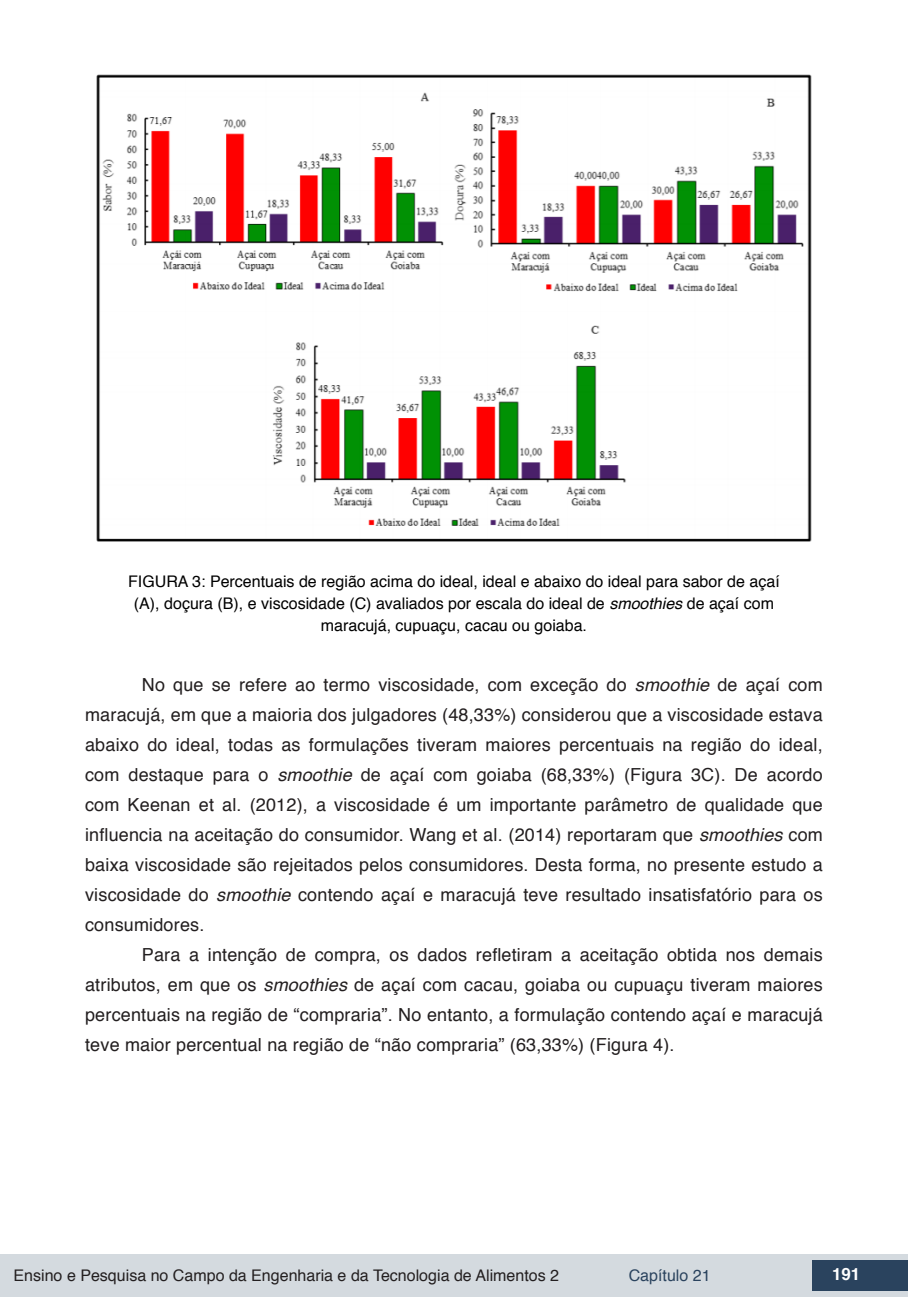
<style>
.page{position:relative;width:908px;height:1304px;background:#fff}
.page>*{position:absolute;margin:0;border:0;box-sizing:border-box;transform-origin:0 0}
.txt{font:18px/30px "Helvetica";letter-spacing:.01em;color:#231f20;text-align:justify}
.t1{font:700 16.8px "Helvetica";color:#fff}
.info_tab_graf_imag{font:16px/22px "Helvetica";color:#000;text-align:center}
.t2{font:16px "Helvetica";color:#231f20}
.t3{font:16px "Helvetica";color:#2a435e}
.s1{font-style:italic}
</style>
<div class="page">
<div style="left:0;top:1254px;width:906px;height:43px;background:#d4dadf"></div>
<div style="left:812px;top:1261px;width:95px;height:30px;background:#2a435e"></div>
<img style="left:96px;top:74px;width:716px;height:468px">
<p class="info_tab_graf_imag" style="left:128px;top:571px;width:652px">FIGURA 3: Percentuais de região acima do ideal, ideal e abaixo do ideal para sabor de açaí (A), doçura (B), e viscosidade (C) avaliados por escala do ideal de <span class="s1">smoothies</span> de açaí com maracujá, cupuaçu, cacau ou goiaba.</p>
<p class="txt" style="left:85px;top:670px;width:739px;text-indent:57px">No que se refere ao termo viscosidade, com exceção do <span class="s1">smoothie</span> de açaí com maracujá, em que a maioria dos julgadores (48,33%) considerou que a viscosidade estava abaixo do ideal, todas as formulações tiveram maiores percentuais na região do ideal, com destaque para o <span class="s1">smoothie</span> de açaí com goiaba (68,33%) (Figura 3C). De acordo com Keenan et al. (2012), a viscosidade é um importante parâmetro de qualidade que influencia na aceitação do consumidor. Wang et al. (2014) reportaram que <span class="s1">smoothies</span> com baixa viscosidade são rejeitados pelos consumidores. Desta forma, no presente estudo a viscosidade do <span class="s1">smoothie</span> contendo açaí e maracujá teve resultado insatisfatório para os consumidores.</p>
<p class="txt" style="left:85px;top:940px;width:738px;text-indent:57px">Para a intenção de compra, os dados refletiram a aceitação obtida nos demais atributos, em que os <span class="s1">smoothies</span> de açaí com cacau, goiaba ou cupuaçu tiveram maiores percentuais na região de “compraria”. No entanto, a formulação contendo açaí e maracujá teve maior percentual na região de “não compraria” (63,33%) (Figura 4).</p>
<p class="t2" style="left:14px;top:1263px;width:546px">Ensino e Pesquisa no Campo da Engenharia e da Tecnologia de Alimentos 2</p>
<p class="t3" style="left:628px;top:1263px;width:83px">Capítulo 21</p>
<p class="t1" style="left:831px;top:1261px;width:30px">191</p>
</div>
